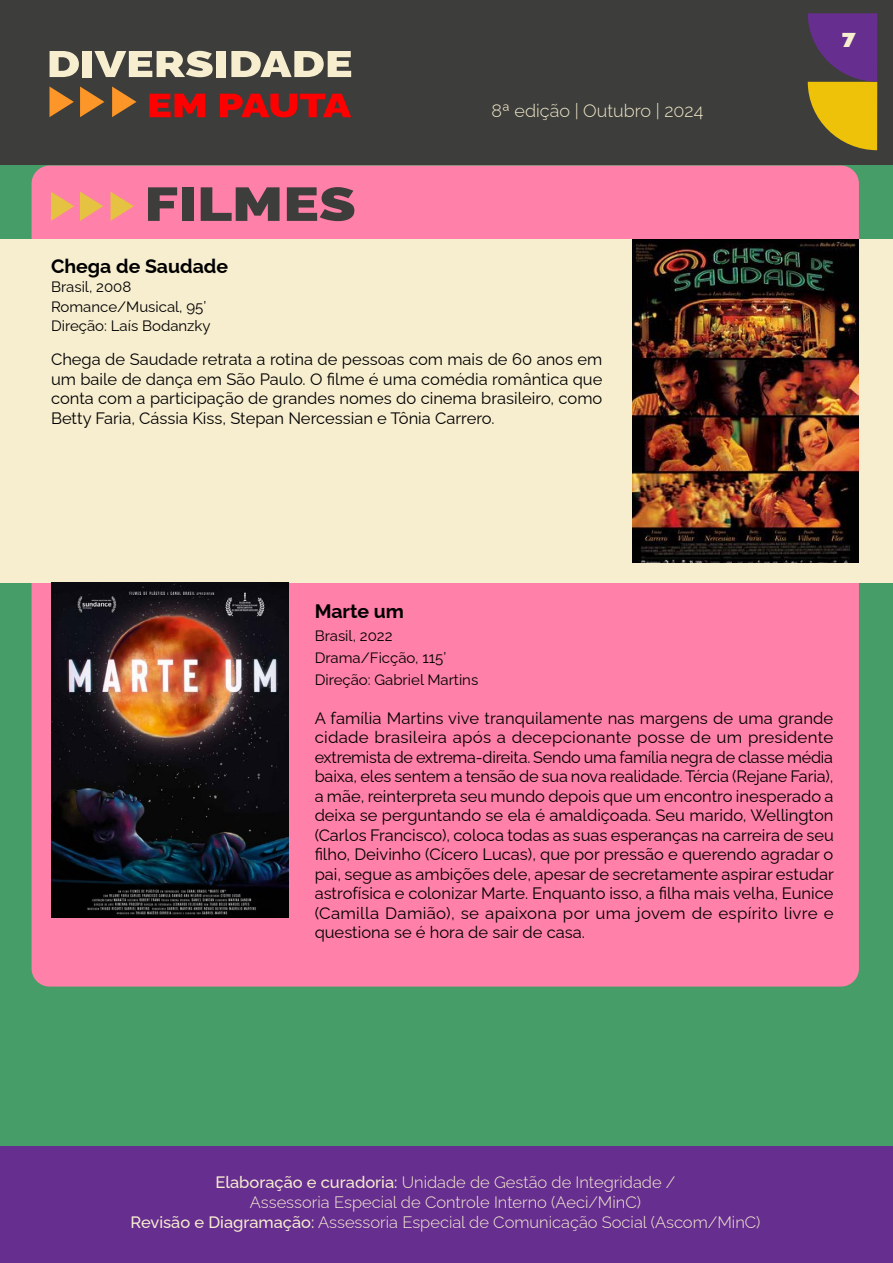
<style>
.page{position:relative;width:893px;height:1263px;background:#fff}
.page>*{position:absolute;margin:0;border:0;box-sizing:border-box;transform-origin:0 0}
.t1{font:800 21px "Noir Pro";color:#f7edcf}
.t2{font:700 19.5px "Raleway";color:#000}
.t3{font:300 18px "Raleway";color:#efe7c8}
.t4{font:16.5px/19.5px "Raleway";color:#000;text-align:justify}
.t5{font:300 16.5px/19.8px "Raleway";color:#f7edcf;text-align:center}
.t6{font:15px/19.2px "Raleway";color:#000}
.s1{font-weight:500}
</style>
<div class="page">
<div style="left:0;top:0;width:893px;height:168px;background:#3d3d3b"></div>
<svg style="left:808px;top:13px;width:69px;height:137px"></svg>
<svg style="left:50px;top:51px;width:29px;height:26px"></svg>
<div style="left:83px;top:51px;width:9px;height:26px;background:#f7edcf"></div>
<svg style="left:94px;top:51px;width:119px;height:26px"></svg>
<div style="left:217px;top:51px;width:9px;height:26px;background:#f7edcf"></div>
<svg style="left:231px;top:51px;width:120px;height:26px"></svg>
<svg style="left:112px;top:87px;width:24px;height:30px"></svg>
<svg style="left:80px;top:87px;width:24px;height:30px"></svg>
<svg style="left:50px;top:87px;width:24px;height:30px"></svg>
<svg style="left:149px;top:94px;width:56px;height:23px"></svg>
<svg style="left:220px;top:94px;width:131px;height:23px"></svg>
<div style="left:0;top:166px;width:893px;height:1097px;background:#479d67"></div>
<div style="left:32px;top:166px;width:827px;height:820px;background:#ff80a8;border-radius:18px"></div>
<div style="left:0;top:1147px;width:893px;height:116px;background:#662e8f"></div>
<div style="left:0;top:239px;width:893px;height:344px;background:#f7edcf"></div>
<img style="left:632px;top:239px;width:227px;height:323px">
<img style="left:51px;top:583px;width:238px;height:335px">
<svg style="left:111px;top:192px;width:23px;height:29px"></svg>
<svg style="left:80px;top:192px;width:23px;height:29px"></svg>
<svg style="left:51px;top:192px;width:23px;height:29px"></svg>
<svg style="left:148px;top:187px;width:29px;height:34px"></svg>
<div style="left:182px;top:187px;width:11px;height:34px;background:#3d3d3b"></div>
<svg style="left:201px;top:187px;width:79px;height:34px"></svg>
<svg style="left:287px;top:187px;width:67px;height:34px"></svg>
<p class="t3" style="left:492px;top:96px;width:213px">8ª edição | Outubro | 2024</p>
<p class="t2" style="left:51px;top:251px;width:179px">Chega de Saudade</p>
<p class="t6" style="left:51px;top:276px;width:161px">Brasil, 2008<br>Romance/Musical, 95’<br>Direção: Laís Bodanzky</p>
<p class="t4" style="left:51px;top:348px;width:553px">Chega de Saudade retrata a rotina de pessoas com mais de 60 anos em um baile de dança em São Paulo. O filme é uma comédia romântica que conta com a participação de grandes nomes do cinema brasileiro, como Betty Faria, Cássia Kiss, Stepan Nercessian e Tônia Carrero.</p>
<p class="t1" style="left:842px;top:22px;width:15px">7</p>
<p class="t2" style="left:315px;top:596px;width:91px">Marte um</p>
<p class="t6" style="left:315px;top:622px;width:165px;line-height:22.2px">Brasil, 2022<br>Drama/Ficção, 115’<br>Direção: Gabriel Martins</p>
<p class="t4" style="left:315px;top:707px;width:521px">A família Martins vive tranquilamente nas margens de uma grande cidade brasileira após a decepcionante posse de um presidente extremista de extrema-direita. Sendo uma família negra de classe média baixa, eles sentem a tensão de sua nova realidade. Tércia (Rejane Faria), a mãe, reinterpreta seu mundo depois que um encontro inesperado a deixa se perguntando se ela é amaldiçoada. Seu marido, Wellington (Carlos Francisco), coloca todas as suas esperanças na carreira de seu filho, Deivinho (Cícero Lucas), que por pressão e querendo agradar o pai, segue as ambições dele, apesar de secretamente aspirar estudar astrofísica e colonizar Marte. Enquanto isso, a filha mais velha, Eunice (Camilla Damião), se apaixona por uma jovem de espírito livre e questiona se é hora de sair de casa.</p>
<p class="t5" style="left:130px;top:1171px;width:631px"><span class="s1">Elaboração e curadoria:</span> Unidade de Gestão de Integridade /<br>Assessoria Especial de Controle Interno (Aeci/MinC)<br><span class="s1">Revisão e Diagramação:</span> Assessoria Especial de Comunicação Social (Ascom/MinC)</p>
</div>
